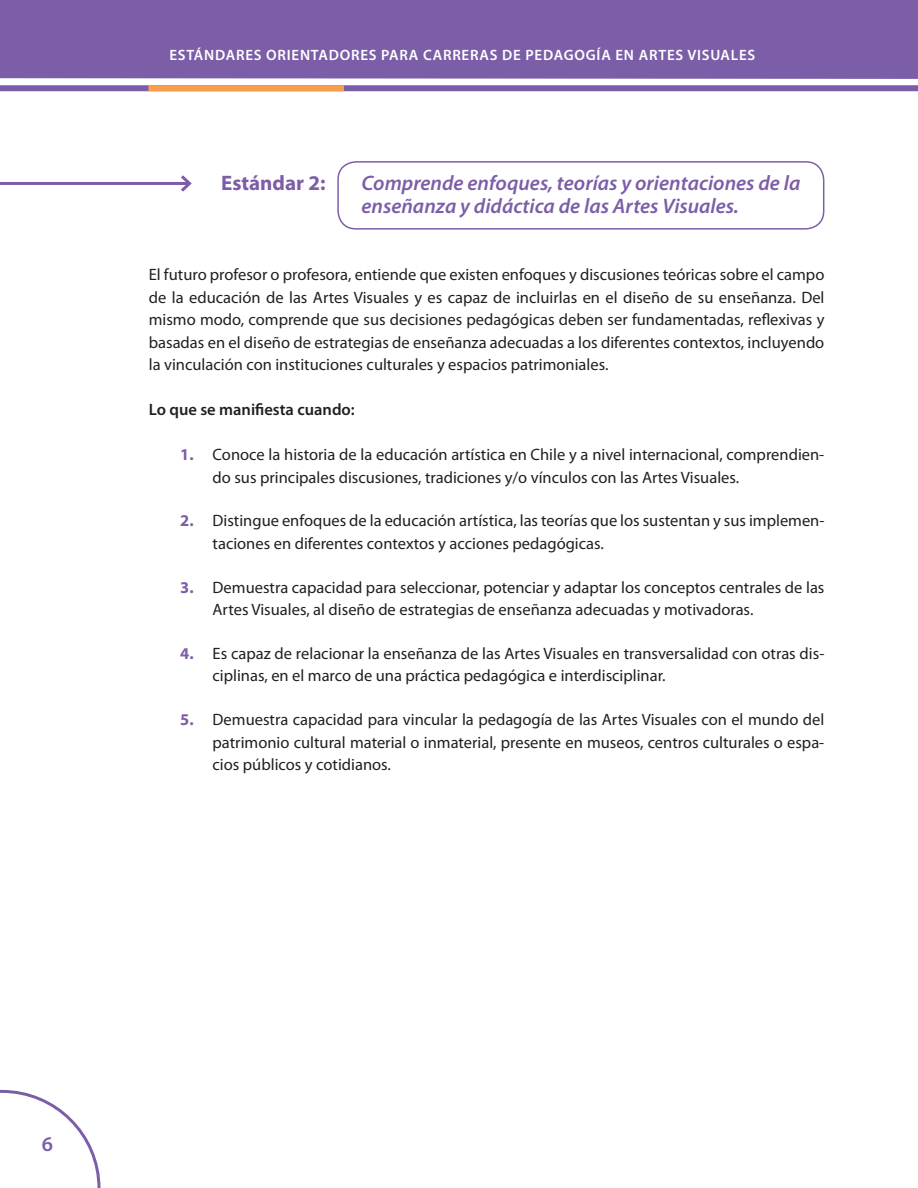
<style>
.page{position:relative;width:918px;height:1188px;background:#fff}
.page>*{position:absolute;margin:0;border:0;box-sizing:border-box;transform-origin:0 0}
.t1{font:italic 600 21px/22.5px "Myriad Pro";color:#7c5ea8}
.t2{font:700 21px "Myriad Pro";color:#7c5ea8}
.t3{font:600 21px "Myriad Pro";color:#7c5ea8}
.t4{font:16.5px/22.5px "Myriad Pro";color:#231f20}
.t5{font:600 16.5px "Myriad Pro";color:#231f20}
.t6{font:600 15px "Myriad Pro";letter-spacing:.05em;color:#fff}
.s1{font-weight:700;color:#7c5ea8}
</style>
<div class="page">
<div style="left:0;top:0;width:918px;height:79px;background:#7c5ea8"></div>
<div style="left:0;top:85px;width:918px;height:6px;background:#7c5ea8"></div>
<svg style="left:0;top:1090px;width:100px;height:98px"></svg>
<div style="left:148px;top:85px;width:196px;height:6px;background:#f89f4d"></div>
<div style="left:337px;top:161px;width:487px;height:69px;border:2px solid #7c5ea8;border-radius:18px"></div>
<hr style="left:0;top:182px;width:190px;height:3px;background:#7c5ea8">
<svg style="left:181px;top:175px;width:11px;height:17px"></svg>
<p class="t6" style="left:169px;top:45px;width:587px">ESTÁNDARES ORIENTADORES PARA CARRERAS DE PEDAGOGÍA EN ARTES VISUALES</p>
<p class="t2" style="left:221px;top:169px;width:106px">Estándar 2:</p>
<p class="t1" style="left:361px;top:171px;width:440px">Comprende enfoques, teorías y orientaciones de la enseñanza y didáctica de las Artes Visuales.</p>
<p class="t4" style="left:149px;top:263px;width:677px;text-align:justify">El futuro profesor o profesora, entiende que existen enfoques y discusiones teóricas sobre el campo de la educación de las Artes Visuales y es capaz de incluirlas en el diseño de su enseñanza. Del mismo modo, comprende que sus decisiones pedagógicas deben ser fundamentadas, reflexivas y basadas en el diseño de estrategias de enseñanza adecuadas a los diferentes contextos, incluyendo la vinculación con instituciones culturales y espacios patrimoniales.</p>
<p class="t5" style="left:149px;top:399px;width:208px">Lo que se manifiesta cuando:</p>
<p class="t4" style="left:213px;top:443px;width:613px;text-indent:-32px"><span class="s1">1.</span> Conoce la historia de la educación artística en Chile y a nivel internacional, comprendien&shy;do sus principales discusiones, tradiciones y/o vínculos con las Artes Visuales.</p>
<p class="t4" style="left:213px;top:509px;width:613px;text-indent:-32px"><span class="s1">2.</span> Distingue enfoques de la educación artística, las teorías que los sustentan y sus implemen&shy;taciones en diferentes contextos y acciones pedagógicas.</p>
<p class="t4" style="left:213px;top:576px;width:613px;text-indent:-32px"><span class="s1">3.</span> Demuestra capacidad para seleccionar, potenciar y adaptar los conceptos centrales de las<br>Artes Visuales, al diseño de estrategias de enseñanza adecuadas y motivadoras.</p>
<p class="t4" style="left:213px;top:642px;width:613px;text-indent:-32px"><span class="s1">4.</span> Es capaz de relacionar la enseñanza de las Artes Visuales en transversalidad con otras dis&shy;ciplinas, en el marco de una práctica pedagógica e interdisciplinar.</p>
<p class="t4" style="left:213px;top:708px;width:613px;text-align:justify;text-indent:-32px"><span class="s1">5.</span> Demuestra capacidad para vincular la pedagogía de las Artes Visuales con el mundo del patrimonio cultural material o inmaterial, presente en museos, centros culturales o espa&shy;cios públicos y cotidianos.</p>
<p class="t3" style="left:42px;top:1130px;width:13px">6</p>
</div>
